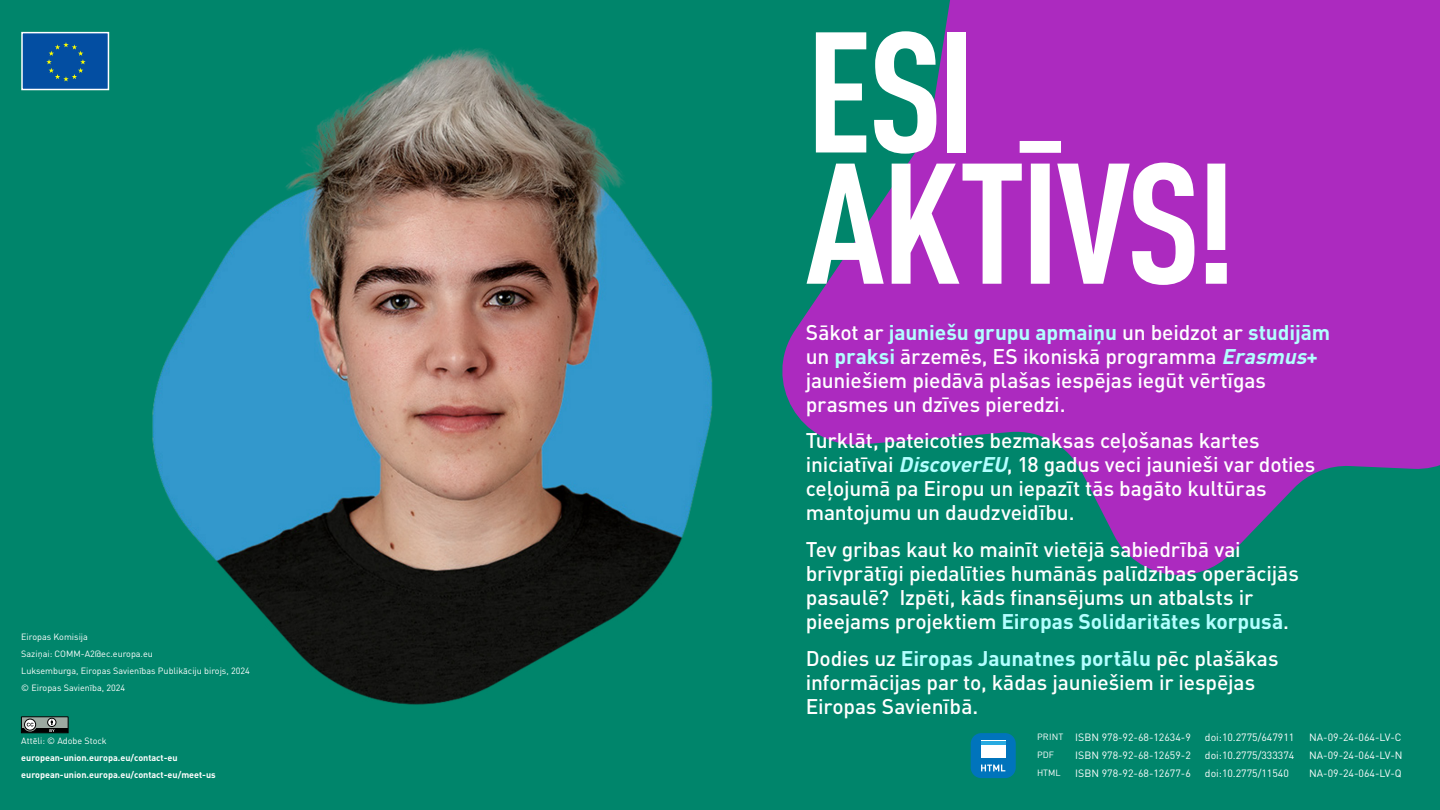
<style>
.page{position:relative;width:1440px;height:810px;background:#00856b}
.page>*{position:absolute;margin:0;border:0;box-sizing:border-box;transform-origin:0 0}
.t1{font:700 condensed 168.75px/131.2px "DIN Pro";letter-spacing:-.025em;color:#fff}
.t2{font:500 21px/24px "DIN Pro";letter-spacing:-.01em;color:#fff}
.t3{font:10.5px "DIN Pro";color:#fff}
.Identifiers{font:9px "DIN Pro";color:#fff}
.Identifiers-2{font:700 9px "DIN Pro";color:#fff}
.s1{font-weight:700;color:#b3ffff}
.s2{font-weight:700;font-style:italic;color:#b3ffff}
.s3{font-size:9px}
</style>
<div class="page">
<svg style="left:782px;top:0;width:658px;height:575px;fill:#ac2abf"></svg>
<img style="left:152px;top:48px;width:561px;height:657px">
<div style="left:21px;top:32px;width:88px;height:58px;background:#034ea2;border:2px solid #fff"></div>
<svg style="left:46px;top:42px;width:40px;height:39px"></svg>
<svg style="left:21px;top:716px;width:47px;height:17px"></svg>
<div style="left:971px;top:733px;width:45px;height:45px;background:#0074bc;border-radius:11px"></div>
<div style="left:981px;top:741px;width:24px;height:17px;background:#fff"></div>
<hr style="left:981px;top:741px;width:24px;height:3px;background:#27aae1">
<svg style="left:981px;top:765px;width:24px;height:6px"></svg>
<p class="Identifiers" style="left:21px;top:630px;width:68px">Eiropas Komisija</p>
<p class="Identifiers" style="left:21px;top:647px;width:133px">Saziņai: COMM-A2@ec.europa.eu</p>
<p class="Identifiers" style="left:21px;top:664px;width:230px">Luksemburga, Eiropas Savienības Publikāciju birojs, 2024</p>
<p class="Identifiers" style="left:21px;top:681px;width:105px">© Eiropas Savienība, 2024</p>
<p class="Identifiers" style="left:21px;top:733px;width:87px">Attēli: © Adobe Stock</p>
<p class="Identifiers-2" style="left:21px;top:750px;width:158px">european-union.europa.eu/contact-eu</p>
<p class="Identifiers-2" style="left:21px;top:767px;width:196px">european-union.europa.eu/contact-eu/meet-us</p>
<h2 class="t1" style="left:806px;top:12px;width:432px">ESI<br>AKTĪVS!</h2>
<p class="t2" style="left:806px;top:318px;width:526px">Sākot ar <span class="s1">jauniešu grupu apmaiņu</span> un beidzot ar <span class="s1">studijām </span>un <span class="s1">praksi</span> ārzemēs, ES ikoniskā programma <span class="s2">Erasmus</span><span class="s1">+ </span>jauniešiem piedāvā plašas iespējas iegūt vērtīgas prasmes un dzīves pieredzi.</p>
<p class="t2" style="left:806px;top:427px;width:511px">Turklāt, pateicoties bezmaksas ceļošanas kartes iniciatīvai <span class="s2">DiscoverEU</span>, 18 gadus veci jaunieši var doties ceļojumā pa Eiropu un iepazīt tās bagāto kultūras mantojumu un daudzveidību.</p>
<p class="t2" style="left:806px;top:535px;width:495px">Tev gribas kaut ko mainīt vietējā sabiedrībā vai brīvprātīgi piedalīties humānās palīdzības operācijās pasaulē? Izpēti, kāds finansējums un atbalsts ir pieejams projektiem <span class="s1">Eiropas Solidaritātes korpusā</span>.</p>
<p class="t2" style="left:806px;top:644px;width:474px">Dodies uz <span class="s1">Eiropas Jaunatnes portālu</span> pēc plašākas informācijas par to, kādas jauniešiem ir iespējas<br>Eiropas Savienībā.</p>
<p class="t3" style="left:1037px;top:729px;width:155px"><span class="s3">PRINT</span> ISBN 978-92-68-12634-9</p>
<p class="t3" style="left:1205px;top:729px;width:91px">doi:10.2775/647911</p>
<p class="t3" style="left:1309px;top:729px;width:94px">NA-09-24-064-LV-C</p>
<p class="Identifiers" style="left:1037px;top:747px;width:18px">PDF</p>
<p class="t3" style="left:1075px;top:747px;width:117px">ISBN 978-92-68-12659-2</p>
<p class="t3" style="left:1205px;top:747px;width:91px">doi:10.2775/333374</p>
<p class="t3" style="left:1309px;top:747px;width:95px">NA-09-24-064-LV-N</p>
<p class="Identifiers" style="left:1037px;top:765px;width:25px">HTML</p>
<p class="t3" style="left:1075px;top:765px;width:117px">ISBN 978-92-68-12677-6</p>
<p class="t3" style="left:1205px;top:765px;width:85px">doi:10.2775/11540</p>
<p class="t3" style="left:1309px;top:765px;width:94px">NA-09-24-064-LV-Q</p>
</div>
